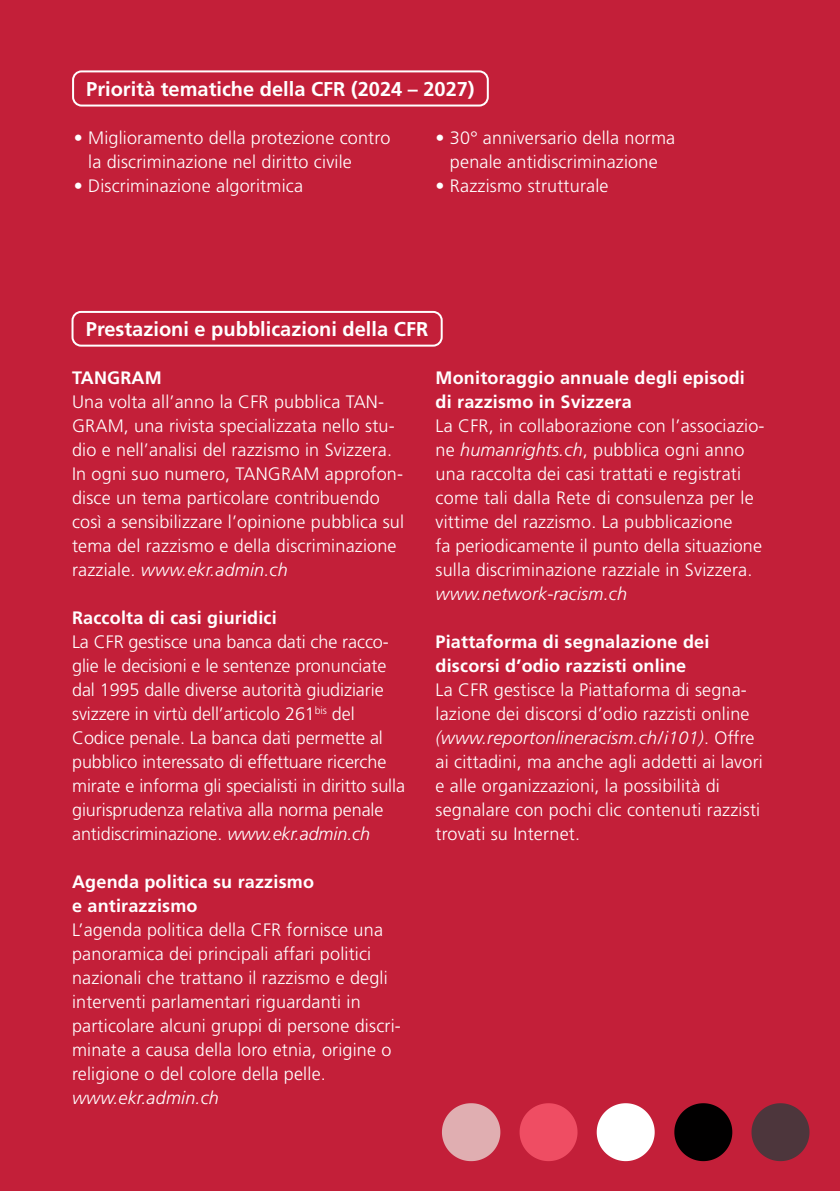
<style>
.page{position:relative;width:840px;height:1191px;background:#fff}
.page>*{position:absolute;margin:0;border:0;box-sizing:border-box;transform-origin:0 0}
.t1{font:700 20px "Frutiger LT Std";color:#fff}
.t2{font:300 18px/24px "Frutiger LT Std";letter-spacing:.01em;color:#fff}
.t3{font:700 18px/24px "Frutiger LT Std";letter-spacing:.01em;color:#fff}
.t4{font:italic 300 18px "Frutiger LT Std";letter-spacing:.01em;color:#fff}
.s1{font-style:italic}
</style>
<div class="page">
<div style="left:0;top:0;width:839px;height:1191px;background:#c31f39"></div>
<div style="left:71px;top:311px;width:371px;height:36px;border:2px solid #fff;border-radius:9px"></div>
<div style="left:72px;top:70px;width:416px;height:37px;border:2px solid #fff;border-radius:9px"></div>
<svg style="left:519px;top:1103px;width:59px;height:58px"></svg>
<svg style="left:674px;top:1103px;width:59px;height:58px"></svg>
<svg style="left:751px;top:1103px;width:59px;height:58px"></svg>
<svg style="left:442px;top:1103px;width:59px;height:58px"></svg>
<svg style="left:596px;top:1103px;width:59px;height:58px"></svg>
<p class="t1" style="left:86px;top:77px;width:389px">Priorità tematiche della CFR (2024 – 2027)</p>
<p class="t2" style="left:435px;top:126px;width:241px;text-align:center">• 30° anniversario della norma penale antidiscriminazione</p>
<p class="t2" style="left:435px;top:174px;width:174px">• Razzismo strutturale</p>
<p class="t2" style="left:88px;top:126px;width:303px;text-indent:-14px">• Miglioramento della protezione contro la discriminazione nel diritto civile</p>
<p class="t2" style="left:74px;top:174px;width:231px">• Discriminazione algoritmica</p>
<p class="t1" style="left:86px;top:317px;width:343px">Prestazioni e pubblicazioni della CFR</p>
<p class="t3" style="left:72px;top:366px;width:91px">TANGRAM</p>
<p class="t2" style="left:72px;top:390px;width:333px">Una volta all’anno la CFR pubblica TAN-GRAM, una rivista specializzata nello stu&shy;dio e nell’analisi del razzismo in Svizzera.<br>In ogni suo numero, TANGRAM approfon&shy;disce un tema particolare contribuendo così a sensibilizzare l’opinione pubblica sul tema del razzismo e della discriminazione razziale. <span class="s1">www.ekr.admin.ch</span></p>
<p class="t3" style="left:72px;top:606px;width:206px">Raccolta di casi giuridici</p>
<p class="t2" style="left:72px;top:630px;width:334px">La CFR gestisce una banca dati che racco&shy;glie le decisioni e le sentenze pronunciate dal 1995 dalle diverse autorità giudiziarie svizzere in virtù dell’articolo 261<sup>bis</sup> del Codice penale. La banca dati permette al pubblico interessato di effettuare ricerche mirate e informa gli specialisti in diritto sulla giurisprudenza relativa alla norma penale antidiscriminazione. <span class="s1">www.ekr.admin.ch</span></p>
<p class="t3" style="left:72px;top:870px;width:243px">Agenda politica su razzismo e antirazzismo</p>
<p class="t2" style="left:72px;top:918px;width:330px">L’agenda politica della CFR fornisce una panoramica dei principali affari politici nazionali che trattano il razzismo e degli interventi parlamentari riguardanti in particolare alcuni gruppi di persone discri&shy;minate a causa della loro etnia, origine o religione o del colore della pelle.</p>
<p class="t4" style="left:72px;top:1087px;width:148px">www.ekr.admin.ch</p>
<p class="t3" style="left:435px;top:366px;width:310px">Monitoraggio annuale degli episodi di razzismo in Svizzera</p>
<p class="t2" style="left:435px;top:414px;width:330px">La CFR, in collaborazione con l’associazio&shy;ne <span class="s1">humanrights.ch</span>, pubblica ogni anno una raccolta dei casi trattati e registrati come tali dalla Rete di consulenza per le vittime del razzismo. La pubblicazione<br>fa periodicamente il punto della situazione sulla discriminazione razziale in Svizzera.</p>
<p class="t4" style="left:435px;top:583px;width:193px">www.network-racism.ch</p>
<p class="t3" style="left:435px;top:630px;width:275px">Piattaforma di segnalazione dei discorsi d’odio razzisti online</p>
<p class="t2" style="left:435px;top:678px;width:328px">La CFR gestisce la Piattaforma di segna&shy;lazione dei discorsi d’odio razzisti online <span class="s1">(www.reportonlineracism.ch/i101)</span>. Offre ai cittadini, ma anche agli addetti ai lavori e alle organizzazioni, la possibilità di segnalare con pochi clic contenuti razzisti trovati su Internet.</p>
</div>
